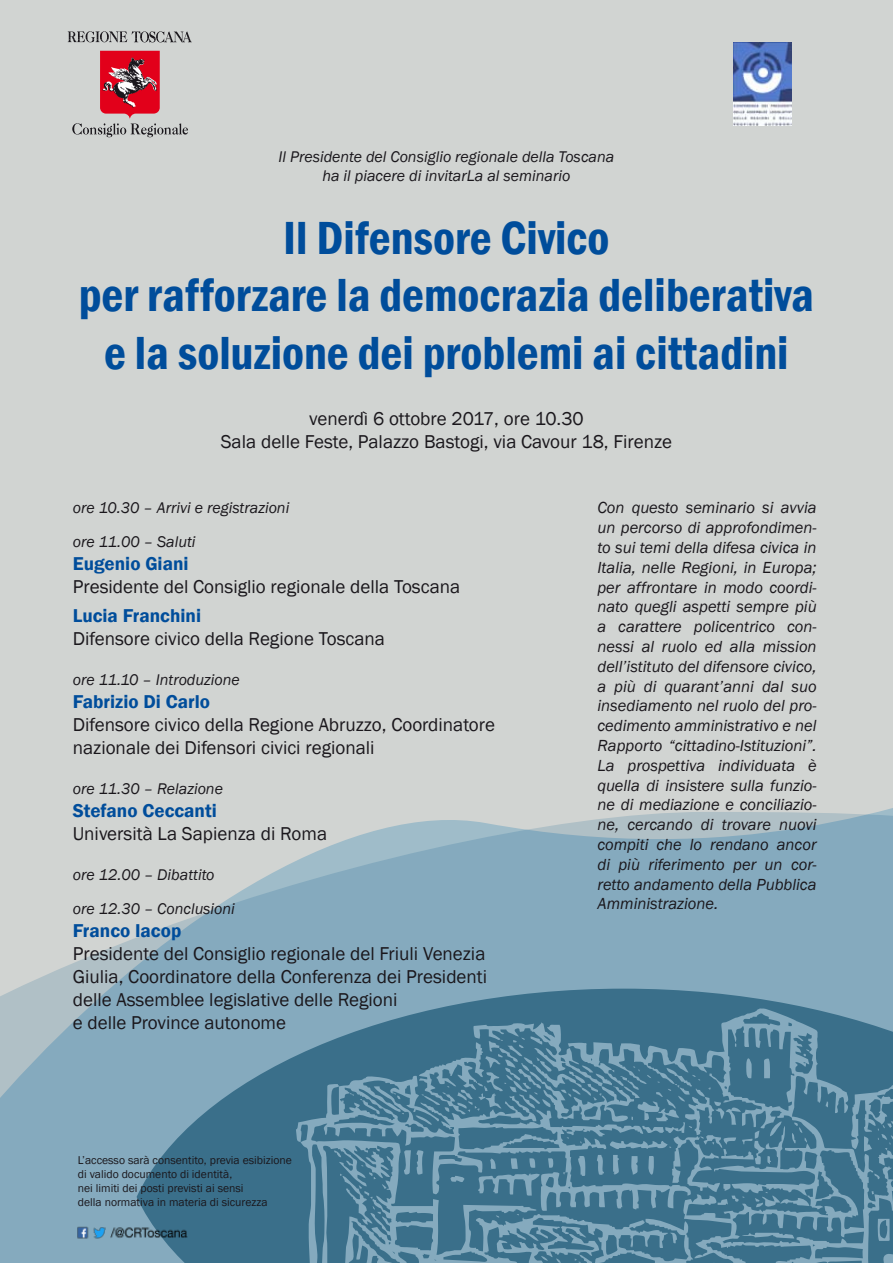
<style>
.page{position:relative;width:893px;height:1263px;background:#d1d4d2}
.page>*{position:absolute;margin:0;border:0;box-sizing:border-box;transform-origin:0 0}
.t1{font:600 condensed 47.7px/57.3px "Franklin Gothic";color:#004d9b;text-align:center}
.t2{font:19.05px/23px "Franklin Gothic";color:#1a171c}
.t3{font:600 19.05px "Franklin Gothic";color:#004d9b}
.t4{font:italic 16.5px/19.8px "Franklin Gothic";color:#1a171c;text-align:justify}
.t5{font:italic 15.9px/34.2px "Franklin Gothic";color:#1a171c}
.t6{font:11.7px/14px "Franklin Gothic";color:#1a171c}
</style>
<div class="page">
<svg style="left:0;top:808px;width:893px;height:455px;fill:#85aabe"></svg>
<svg style="left:137px;top:989px;width:756px;height:274px;background:#54839c"></svg>
<img style="left:733px;top:43px;width:58px;height:82px">
<svg style="left:72px;top:51px;width:116px;height:86px"></svg>
<svg style="left:68px;top:31px;width:124px;height:11px"></svg>
<img style="left:73px;top:1223px;width:119px;height:19px">
<p class="t5" style="left:279px;top:148px;width:337px;line-height:19px;text-align:center">Il Presidente del Consiglio regionale della Toscana ha il piacere di invitarLa al seminario</p>
<h1 class="t1" style="left:79px;top:209px;width:737px">Il Difensore Civico<br>per rafforzare la democrazia deliberativa e la soluzione dei problemi ai cittadini</h1>
<p class="t2" style="left:221px;top:408px;width:453px;text-align:center">venerdì 6 ottobre 2017, ore 10.30<br>Sala delle Feste, Palazzo Bastogi, via Cavour 18, Firenze</p>
<p class="t5" style="left:73px;top:491px;width:218px">ore 10.30 – Arrivi e registrazioni ore 11.00 – Saluti</p>
<p class="t3" style="left:73px;top:552px;width:117px">Eugenio Giani</p>
<p class="t2" style="left:73px;top:575px;width:389px">Presidente del Consiglio regionale della Toscana</p>
<p class="t3" style="left:73px;top:604px;width:130px">Lucia Franchini</p>
<p class="t2" style="left:73px;top:627px;width:314px">Difensore civico della Regione Toscana</p>
<p class="t5" style="left:73px;top:663px;width:168px">ore 11.10 – Introduzione</p>
<p class="t3" style="left:73px;top:690px;width:139px">Fabrizio Di Carlo</p>
<p class="t2" style="left:73px;top:713px;width:424px">Difensore civico della Regione Abruzzo, Coordinatore nazionale dei Difensori civici regionali</p>
<p class="t5" style="left:73px;top:772px;width:152px">ore 11.30 – Relazione</p>
<p class="t3" style="left:73px;top:799px;width:146px">Stefano Ceccanti</p>
<p class="t2" style="left:73px;top:822px;width:256px">Università La Sapienza di Roma</p>
<p class="t5" style="left:73px;top:858px;width:164px">ore 12.00 – Dibattito ore 12.30 – Conclusioni</p>
<p class="t3" style="left:73px;top:919px;width:110px">Franco Iacop</p>
<p class="t2" style="left:73px;top:942px;width:416px">Presidente del Consiglio regionale del Friuli Venezia Giulia, Coordinatore della Conferenza dei Presidenti delle Assemblee legislative delle Regioni<br>e delle Province autonome</p>
<p class="t6" style="left:78px;top:1153px;width:216px">L’accesso sarà consentito, previa esibizione di valido documento di identità,<br>nei limiti dei posti previsti ai sensi<br>della normativa in materia di sicurezza</p>
<p class="t4" style="left:597px;top:498px;width:221px">Con questo seminario si avvia un percorso di approfondimen&shy;to sui temi della difesa civica in Italia, nelle Regioni, in Europa; per affrontare in modo coordi&shy;nato quegli aspetti sempre più a carattere policentrico con&shy;nessi al ruolo ed alla mission dell’istituto del difensore civico, a più di quarant’anni dal suo insediamento nel ruolo del pro&shy;cedimento amministrativo e nel Rapporto “cittadino-Istituzioni”.<br>La prospettiva individuata è quella di insistere sulla funzio&shy;ne di mediazione e conciliazio&shy;ne, cercando di trovare nuovi compiti che lo rendano ancor di più riferimento per un cor&shy;retto andamento della Pubblica Amministrazione.</p>
</div>
